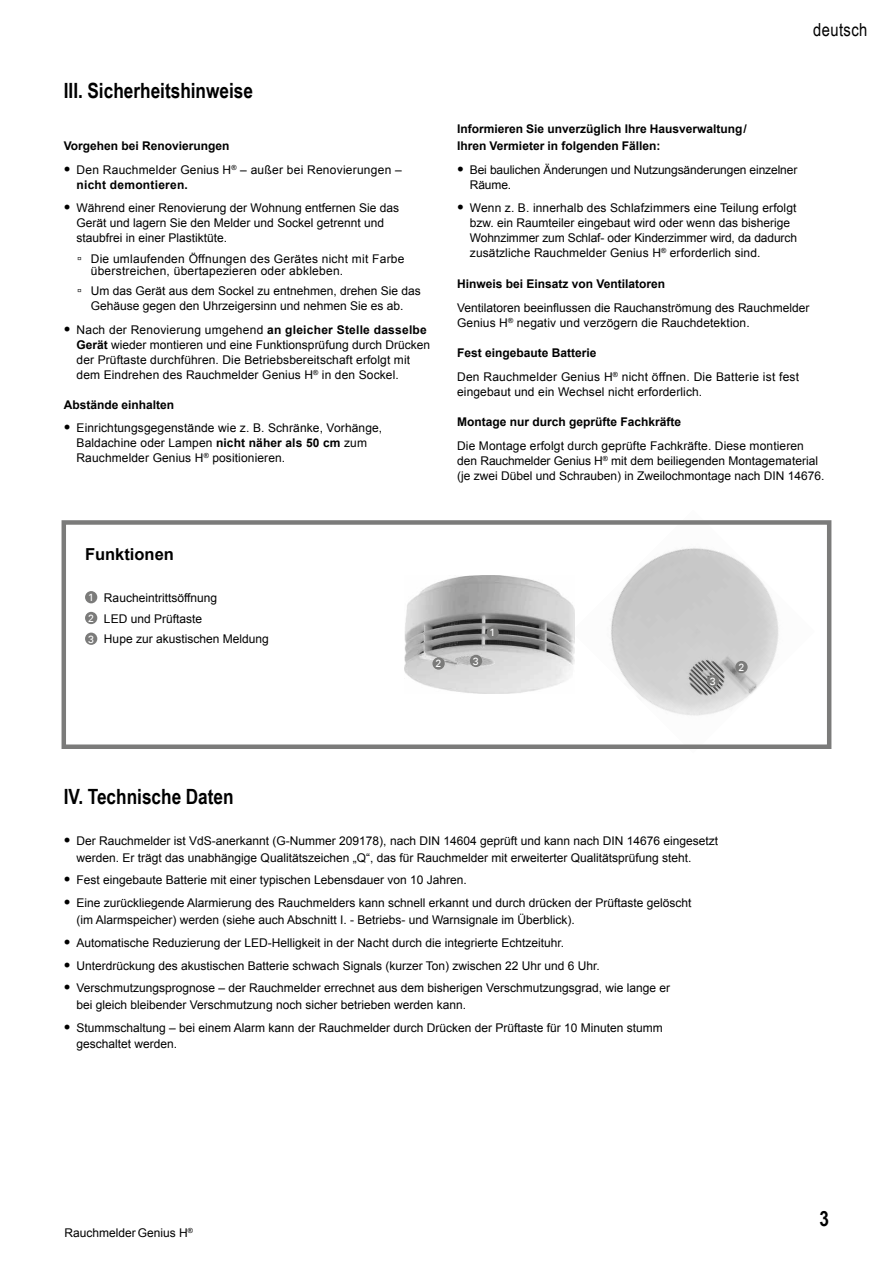
<style>
.page{position:relative;width:893px;height:1263px;background:#fff}
.page>*{position:absolute;margin:0;border:0;box-sizing:border-box;transform-origin:0 0}
.t1{font:700 21px "Arial Narrow";color:#000}
.t2{font:18px "Arial Narrow";letter-spacing:.025em;color:#000}
.t3{font:700 16.5px "Arial";color:#000}
.t4{font:12px/15px "Arial";color:#000}
.t5{font:12px/15px "Arial";letter-spacing:.02em;color:#000}
.t6{font:700 12px/17.2px "Arial";color:#000}
.t7{font:10.5px "Univers LT";color:#fff}
.s1{font-family:"Univers LT";font-weight:300;font-size:13.5px}
.s2{font-weight:700}
.s3{font-size:13.5px}
.s4{font-family:"Univers LT";font-size:10.5px;color:#fff}
</style>
<div class="page">
<img style="left:574px;top:548px;width:205px;height:168px">
<img style="left:404px;top:575px;width:170px;height:119px">
<div style="left:486px;top:626px;width:13px;height:13px;background:#7b7b7a;border-radius:50%"></div>
<div style="left:432px;top:657px;width:13px;height:13px;background:#7b7b7a;border-radius:50%"></div>
<div style="left:470px;top:655px;width:12px;height:12px;background:#7b7b7a;border-radius:50%"></div>
<div style="left:735px;top:661px;width:13px;height:12px;background:#7b7b7a;border-radius:50%"></div>
<div style="left:707px;top:675px;width:12px;height:12px;background:#7b7b7a;border-radius:50%"></div>
<div style="left:85px;top:591px;width:12px;height:12px;background:#7b7b7a;border-radius:50%"></div>
<div style="left:85px;top:612px;width:12px;height:12px;background:#7b7b7a;border-radius:50%"></div>
<div style="left:85px;top:633px;width:12px;height:12px;background:#7b7b7a;border-radius:50%"></div>
<div style="left:62px;top:520px;width:769px;height:229px;border:4px solid #7b7b7a"></div>
<h1 class="t1" style="left:64px;top:75px;width:191px">III. Sicherheitshinweise</h1>
<p class="t6" style="left:64px;top:138px;width:167px">Vorgehen bei Renovierungen</p>
<p class="t5" style="left:77px;top:162px;width:327px;text-indent:-13px"><span class="s1">•</span> Den Rauchmelder Genius H<sup>®</sup> – außer bei Renovierungen – <span class="s2">nicht demontieren.</span></p>
<p class="t4" style="left:77px;top:200px;width:324px;text-indent:-13px"><span class="s1">•</span> Während einer Renovierung der Wohnung entfernen Sie das<br>Gerät und lagern Sie den Melder und Sockel getrennt und staubfrei in einer Plastiktüte.</p>
<p class="t5" style="left:91px;top:252px;width:315px;line-height:12px;text-indent:-13px"><span class="s3">▫</span> Die umlaufenden Öffnungen des Gerätes nicht mit Farbe überstreichen, übertapezieren oder abkleben.</p>
<p class="t4" style="left:77px;top:283px;width:345px;text-align:center"><span class="s3">▫</span> Um das Gerät aus dem Sockel zu entnehmen, drehen Sie das<br>Gehäuse gegen den Uhrzeigersinn und nehmen Sie es ab.</p>
<p class="t4" style="left:77px;top:322px;width:355px;text-indent:-13px"><span class="s1">•</span> Nach der Renovierung umgehend <span class="s2">an gleicher Stelle dasselbe Gerät</span> wieder montieren und eine Funktionsprüfung durch Drücken der Prüftaste durchführen. Die Betriebsbereitschaft erfolgt mit dem Eindrehen des Rauchmelder Genius H<sup>®</sup> in den Sockel.</p>
<p class="t6" style="left:64px;top:396px;width:112px">Abstände einhalten</p>
<p class="t4" style="left:77px;top:421px;width:307px;text-indent:-13px"><span class="s1">•</span> Einrichtungsgegenstände wie z. B. Schränke, Vorhänge,<br>Baldachine oder Lampen <span class="s2">nicht näher als 50 cm</span> zum<br>Rauchmelder Genius H<sup>®</sup> positionieren.</p>
<h3 class="t3" style="left:85px;top:543px;width:90px">Funktionen</h3>
<p class="t4" style="left:88px;top:587px;width:182px;line-height:20.7px"><span class="s4">1</span> Raucheintrittsöffnung<br><span class="s4">2</span> LED und Prüftaste<br><span class="s4">3</span> Hupe zur akustischen Meldung</p>
<h2 class="t2" style="left:813px;top:17px;width:56px">deutsch</h2>
<p class="t6" style="left:457px;top:120px;width:291px">Informieren Sie unverzüglich Ihre Hausverwaltung/<br>Ihren Vermieter in folgenden Fällen:</p>
<p class="t4" style="left:470px;top:162px;width:329px;text-indent:-13px"><span class="s1">•</span> Bei baulichen Änderungen und Nutzungsänderungen einzelner<br>Räume.</p>
<p class="t4" style="left:470px;top:200px;width:329px;text-indent:-13px"><span class="s1">•</span> Wenn z. B. innerhalb des Schlafzimmers eine Teilung erfolgt bzw. ein Raumteiler eingebaut wird oder wenn das bisherige Wohnzimmer zum Schlaf- oder Kinderzimmer wird, da dadurch zusätzliche Rauchmelder Genius H<sup>®</sup> erforderlich sind.</p>
<p class="t6" style="left:457px;top:276px;width:210px">Hinweis bei Einsatz von Ventilatoren</p>
<p class="t4" style="left:457px;top:300px;width:354px">Ventilatoren beeinflussen die Rauchanströmung des Rauchmelder<br>Genius H<sup>®</sup> negativ und verzögern die Rauchdetektion.</p>
<p class="t5" style="left:457px;top:341px;width:344px;line-height:23.5px"><span class="s2">Fest eingebaute Batterie<br></span>Den Rauchmelder Genius H<sup>®</sup> nicht öffnen. Die Batterie ist fest</p>
<p class="t4" style="left:457px;top:384px;width:247px">eingebaut und ein Wechsel nicht erforderlich.</p>
<p class="t6" style="left:457px;top:414px;width:226px">Montage nur durch geprüfte Fachkräfte</p>
<p class="t4" style="left:457px;top:438px;width:369px">Die Montage erfolgt durch geprüfte Fachkräfte. Diese montieren den Rauchmelder Genius H<sup>®</sup> mit dem beiliegenden Montagematerial (je zwei Dübel und Schrauben) in Zweilochmontage nach DIN 14676.</p>
<p class="t7" style="left:490px;top:626px;width:7px">1</p>
<p class="t7" style="left:436px;top:657px;width:7px">2</p>
<p class="t7" style="left:473px;top:655px;width:7px">3</p>
<p class="t7" style="left:710px;top:675px;width:7px">3</p>
<p class="t7" style="left:738px;top:661px;width:7px">2</p>
<h1 class="t1" style="left:64px;top:780px;width:171px">IV. Technische Daten</h1>
<p class="t4" style="left:77px;top:833px;width:643px;line-height:16.5px;text-indent:-13px"><span class="s1">•</span> Der Rauchmelder ist VdS-anerkannt (G-Nummer 209178), nach DIN 14604 geprüft und kann nach DIN 14676 eingesetzt werden. Er trägt das unabhängige Qualitätszeichen „Q“, das für Rauchmelder mit erweiterter Qualitätsprüfung steht.</p>
<p class="t4" style="left:64px;top:873px;width:404px"><span class="s1">•</span> Fest eingebaute Batterie mit einer typischen Lebensdauer von 10 Jahren.</p>
<p class="t4" style="left:77px;top:895px;width:616px;line-height:16.5px;text-indent:-13px"><span class="s1">•</span> Eine zurückliegende Alarmierung des Rauchmelders kann schnell erkannt und durch drücken der Prüftaste gelöscht (im Alarmspeicher) werden (siehe auch Abschnitt I. - Betriebs- und Warnsignale im Überblick).</p>
<p class="t4" style="left:64px;top:935px;width:502px"><span class="s1">•</span> Automatische Reduzierung der LED-Helligkeit in der Nacht durch die integrierte Echtzeituhr.</p>
<p class="t4" style="left:64px;top:958px;width:538px"><span class="s1">•</span> Unterdrückung des akustischen Batterie schwach Signals (kurzer Ton) zwischen 22 Uhr und 6 Uhr.</p>
<p class="t4" style="left:77px;top:980px;width:595px;line-height:16.5px;text-indent:-13px"><span class="s1">•</span> Verschmutzungsprognose – der Rauchmelder errechnet aus dem bisherigen Verschmutzungsgrad, wie lange er bei gleich bleibender Verschmutzung noch sicher betrieben werden kann.</p>
<p class="t4" style="left:77px;top:1019px;width:588px;line-height:16.5px;text-indent:-13px"><span class="s1">•</span> Stummschaltung – bei einem Alarm kann der Rauchmelder durch Drücken der Prüftaste für 10 Minuten stumm geschaltet werden.</p>
<p class="t4" style="left:65px;top:1225px;width:130px">Rauchmelder Genius H<sup>®</sup></p>
<h1 class="t1" style="left:820px;top:1203px;width:11px">3</h1>
</div>
